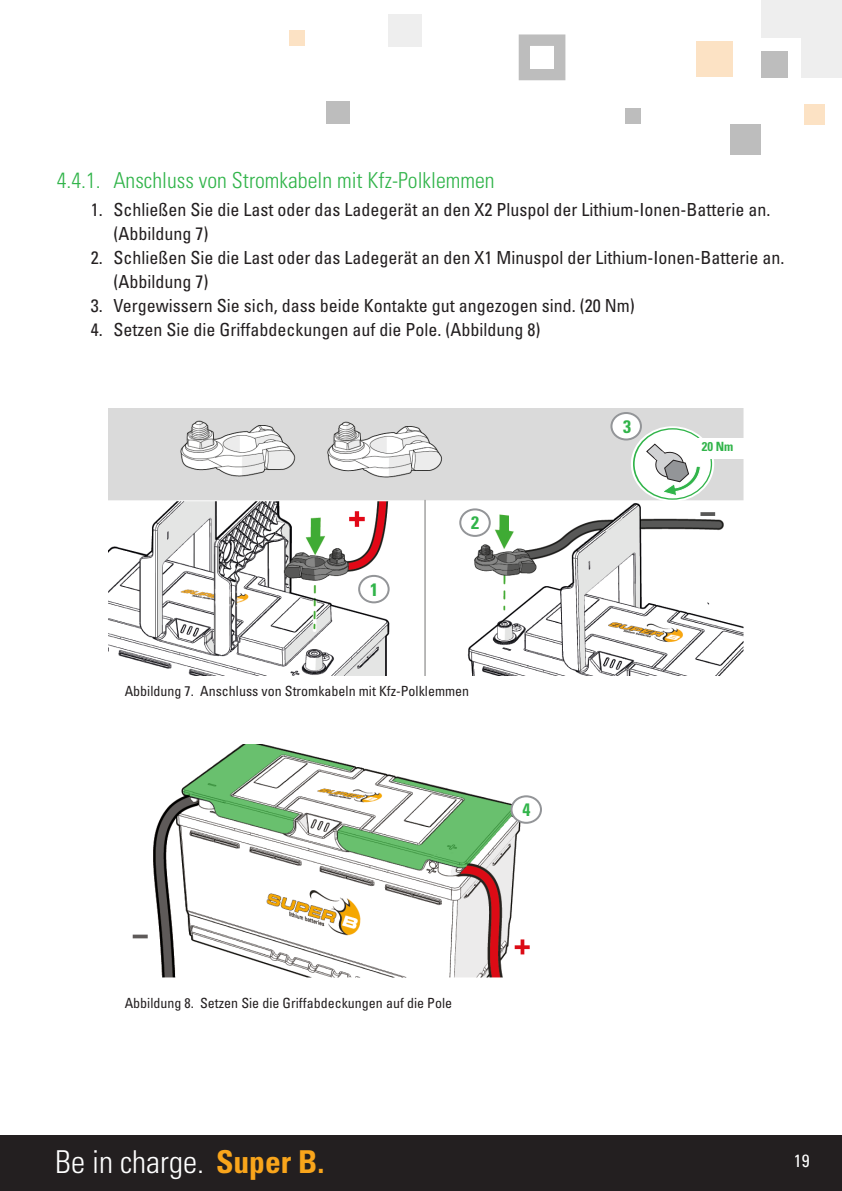
<style>
.page{position:relative;width:842px;height:1191px;background:#fff}
.page>*{position:absolute;margin:0;border:0;box-sizing:border-box;transform-origin:0 0}
.t1{font:300 condensed 31.6px "Univers LT Std";color:#fff}
.t2{font:300 condensed 22px "Univers LT Std";color:#31b44a}
.t3{font:condensed 18px/24px "Univers LT Std";color:#231f20}
.t4{font:700 condensed 18px "Univers LT Std";color:#31b44a}
.t5{font:condensed 17.8px "Univers LT Std";color:#fff}
.t6{font:condensed 14px "Univers LT Std";color:#231f20}
.t7{font:700 condensed 12.8px "Univers LT Std";color:#31b44a}
.s1{font-weight:700;color:#f9a51b}
</style>
<div class="page">
<div style="left:0;top:1135px;width:842px;height:56px;background:#231f20"></div>
<div style="left:326px;top:101px;width:24px;height:22px;background:#bdbdbd"></div>
<div style="left:289px;top:30px;width:16px;height:16px;background:#fce2c4"></div>
<div style="left:388px;top:14px;width:33px;height:33px;background:#eee"></div>
<div style="left:519px;top:34px;width:46px;height:46px;background:#bdbdbd"></div>
<div style="left:530px;top:46px;width:24px;height:23px;background:#fff"></div>
<div style="left:761px;top:52px;width:27px;height:26px;background:#bdbdbd"></div>
<div style="left:804px;top:105px;width:20px;height:20px;background:#fce2c4"></div>
<div style="left:802px;top:38px;width:40px;height:40px;background:#eee"></div>
<div style="left:802px;top:0;width:40px;height:38px;background:#eee"></div>
<div style="left:761px;top:0;width:41px;height:38px;background:#eee"></div>
<div style="left:730px;top:125px;width:31px;height:30px;background:#bdbdbd"></div>
<div style="left:696px;top:41px;width:37px;height:36px;background:#fce2c4"></div>
<div style="left:625px;top:109px;width:16px;height:15px;background:#bdbdbd"></div>
<img style="left:132px;top:744px;width:410px;height:233px">
<img style="left:109px;top:408px;width:634px;height:267px">
<div style="left:359px;top:576px;width:30px;height:26px;background:#fff;border-radius:50%"></div>
<div style="left:358px;top:575px;width:32px;height:28px;border:2px solid #939598;border-radius:50%"></div>
<div style="left:460px;top:509px;width:30px;height:27px;background:#fff;border-radius:50%"></div>
<div style="left:459px;top:508px;width:32px;height:29px;border:2px solid #939598;border-radius:50%"></div>
<svg style="left:631px;top:426px;width:83px;height:75px"></svg>
<svg style="left:633px;top:428px;width:79px;height:72px"></svg>
<div style="left:635px;top:429px;width:76px;height:69px;background:#fff;border-radius:50%"></div>
<svg style="left:645px;top:443px;width:56px;height:53px"></svg>
<div style="left:611px;top:413px;width:30px;height:26px;background:#fff;border-radius:50%"></div>
<div style="left:610px;top:412px;width:32px;height:28px;border:2px solid #939598;border-radius:50%"></div>
<div style="left:692px;top:438px;width:51px;height:20px;background:#fff"></div>
<div style="left:511px;top:796px;width:30px;height:27px;background:#fff;border-radius:50%"></div>
<div style="left:510px;top:795px;width:32px;height:29px;border:2px solid #939598;border-radius:50%"></div>
<p class="t2" style="left:57px;top:167px;width:439px">4.4.1. Anschluss von Stromkabeln mit Kfz-Polklemmen</p>
<p class="t3" style="left:113px;top:197px;width:658px;text-indent:-23px">1. Schließen Sie die Last oder das Ladegerät an den X2 Pluspol der Lithium-Ionen-Batterie an. (Abbildung 7)</p>
<p class="t3" style="left:113px;top:245px;width:672px;text-indent:-23px">2. Schließen Sie die Last oder das Ladegerät an den X1 Minuspol der Lithium-Ionen-Batterie an. (Abbildung 7)</p>
<p class="t3" style="left:91px;top:293px;width:545px">3. Vergewissern Sie sich, dass beide Kontakte gut angezogen sind. (20 Nm)</p>
<p class="t3" style="left:91px;top:317px;width:451px">4. Setzen Sie die Griffabdeckungen auf die Pole. (Abbildung 8)</p>
<p class="t4" style="left:370px;top:578px;width:9px">1</p>
<p class="t4" style="left:471px;top:512px;width:9px">2</p>
<p class="t6" style="left:125px;top:682px;width:346px">Abbildung 7. Anschluss von Stromkabeln mit Kfz-Polklemmen</p>
<p class="t4" style="left:522px;top:798px;width:9px">4</p>
<p class="t6" style="left:125px;top:994px;width:329px">Abbildung 8. Setzen Sie die Griffabdeckungen auf die Pole</p>
<p class="t4" style="left:623px;top:415px;width:9px">3</p>
<p class="t7" style="left:702px;top:439px;width:33px">20 Nm</p>
<h1 class="t1" style="left:55px;top:1143px;width:271px">Be in charge. <span class="s1">Super B.</span></h1>
<p class="t5" style="left:794px;top:1149px;width:17px">19</p>
</div>
